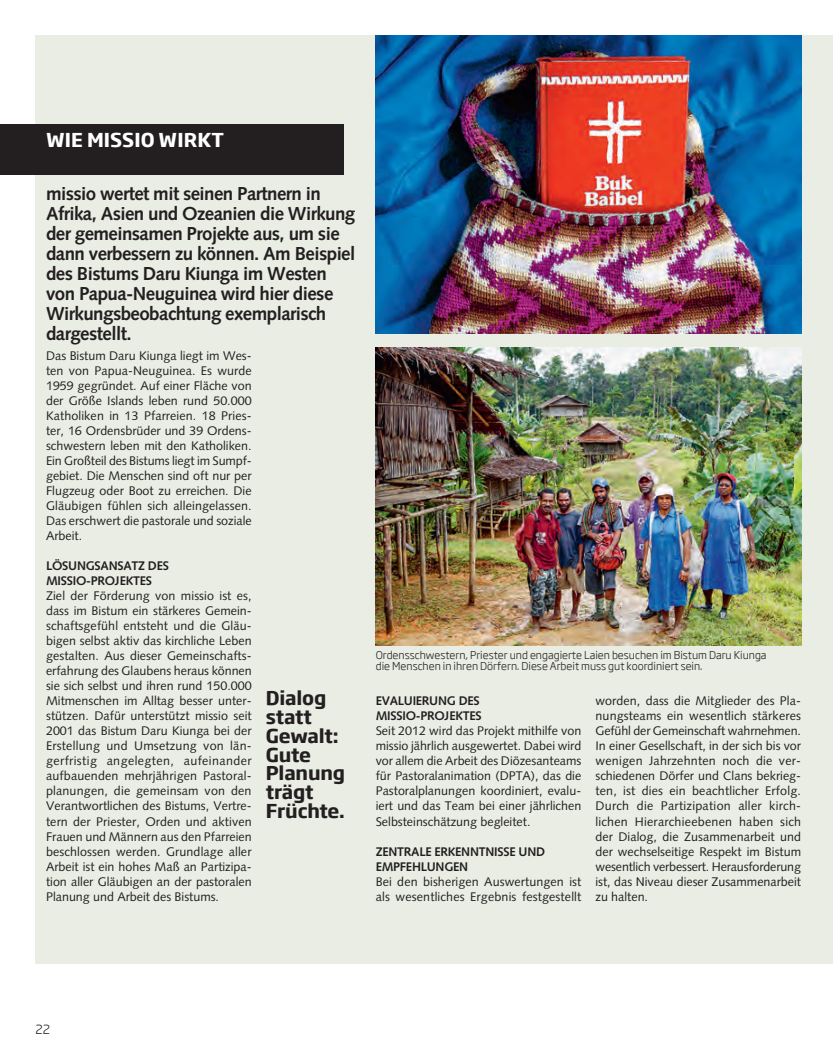
<style>
.page{position:relative;width:833px;height:1053px;background:#fff}
.page>*{position:absolute;margin:0;border:0;box-sizing:border-box;transform-origin:0 0}
.Copytext_Kasten{font:700 18.75px/20px "Syntax";letter-spacing:-.03em;color:#231f20}
.Marginal_Soho{font:700 18.75px/18.8px "Soho Gothic Std";letter-spacing:-.01em;color:#231f20}
.Marginal_Soho-2{font:700 18.75px "Soho Gothic Std";letter-spacing:.005em;color:#fff}
.Copytext{font:12.5px/15px "Syntax";color:#231f20;text-align:justify}
.Copytext_Kasten-2{font:700 12.5px "Syntax";letter-spacing:-.02em;color:#231f20}
.t1{font:300 12.5px "Soho Gothic Std";color:#231f20}
.Copytext_ohne_Einzug{font:300 10.62px "Soho Gothic Std";color:#231f20}
</style>
<div class="page">
<div style="left:35px;top:35px;width:798px;height:929px;background:#e9ede3"></div>
<img style="left:376px;top:35px;width:425px;height:298px">
<img style="left:376px;top:347px;width:425px;height:298px">
<div style="left:0;top:124px;width:344px;height:51px;background:#231f20"></div>
<p class="Marginal_Soho-2" style="left:46px;top:128px;width:179px">WIE MISSIO WIRKT</p>
<p class="Copytext_Kasten" style="left:46px;top:184px;width:311px">missio wertet mit seinen Partnern in Afrika, Asien und Ozeanien die Wirkung der gemeinsamen Projekte aus, um sie dann verbessern zu können. Am Beispiel des Bistums Daru Kiunga im Westen von Papua-Neuguinea wird hier diese Wirkungsbeobachtung exemplarisch dargestellt.</p>
<p class="Copytext" style="left:46px;top:348px;width:207px">Das Bistum Daru Kiunga liegt im Wes&shy;ten von Papua-Neuguinea. Es wurde 1959 gegründet. Auf einer Fläche von der Größe Islands leben rund 50.000<br>Katholiken in 13 Pfarreien. 18 Pries&shy;ter, 16 Ordensbrüder und 39 Ordens&shy;schwestern leben mit den Katholiken.<br>Ein Großteil des Bistums liegt im Sumpf&shy;gebiet. Die Menschen sind oft nur per Flugzeug oder Boot zu erreichen. Die Gläubigen fühlen sich alleingelassen.<br>Das erschwert die pastorale und soziale Arbeit.</p>
<p class="Copytext_Kasten-2" style="left:46px;top:559px;width:124px">LÖSUNGSANSATZ DES</p>
<p class="Copytext_Kasten-2" style="left:46px;top:574px;width:107px">MISSIO-PROJEKTES</p>
<p class="Copytext" style="left:46px;top:588px;width:207px">Ziel der Förderung von missio ist es, dass im Bistum ein stärkeres Gemein&shy;schaftsgefühl entsteht und die Gläu&shy;bigen selbst aktiv das kirchliche Leben gestalten. Aus dieser Gemeinschafts&shy;erfahrung des Glaubens heraus können sie sich selbst und ihren rund 150.000<br>Mitmenschen im Alltag besser unter&shy;stützen. Dafür unterstützt missio seit 2001 das Bistum Daru Kiunga bei der Erstellung und Umsetzung von län&shy;gerfristig angelegten, aufeinander aufbauenden mehrjährigen Pastoral&shy;planungen, die gemeinsam von den Verantwortlichen des Bistums, Vertre&shy;tern der Priester, Orden und aktiven Frauen und Männern aus den Pfarreien beschlossen werden. Grundlage aller Arbeit ist ein hohes Maß an Partizipa&shy;tion aller Gläubigen an der pastoralen Planung und Arbeit des Bistums.</p>
<p class="Marginal_Soho" style="left:266px;top:689px;width:74px">Dialog statt<br>Gewalt:<br>Gute</p>
<p class="Marginal_Soho" style="left:266px;top:764px;width:81px">Planung trägt<br>Früchte.</p>
<p class="Copytext_ohne_Einzug" style="left:376px;top:648px;width:392px">Ordensschwestern, Priester und engagierte Laien besuchen im Bistum Daru Kiunga</p>
<p class="Copytext_ohne_Einzug" style="left:376px;top:659px;width:328px">die Menschen in ihren Dörfern. Diese Arbeit muss gut koordiniert sein.</p>
<p class="Copytext_Kasten-2" style="left:376px;top:694px;width:105px">EVALUIERUNG DES</p>
<p class="Copytext_Kasten-2" style="left:376px;top:709px;width:107px">MISSIO-PROJEKTES</p>
<p class="Copytext" style="left:376px;top:723px;width:207px">Seit 2012 wird das Projekt mithilfe von missio jährlich ausgewertet. Dabei wird vor allem die Arbeit des Diözesanteams für Pastoralanimation (DPTA), das die Pastoralplanungen koordiniert, evalu&shy;iert und das Team bei einer jährlichen Selbsteinschätzung begleitet.</p>
<p class="Copytext_Kasten-2" style="left:376px;top:844px;width:171px">ZENTRALE ERKENNTNISSE UND</p>
<p class="Copytext_Kasten-2" style="left:376px;top:859px;width:94px">EMPFEHLUNGEN</p>
<p class="Copytext" style="left:376px;top:873px;width:207px">Bei den bisherigen Auswertungen ist als wesentliches Ergebnis festgestellt</p>
<p class="Copytext" style="left:595px;top:693px;width:207px">worden, dass die Mitglieder des Pla&shy;nungsteams ein wesentlich stärkeres Gefühl der Gemeinschaft wahrnehmen.<br>In einer Gesellschaft, in der sich bis vor wenigen Jahrzehnten noch die ver&shy;schiedenen Dörfer und Clans bekrieg&shy;ten, ist dies ein beachtlicher Erfolg.<br>Durch die Partizipation aller kirch&shy;lichen Hierarchieebenen haben sich der Dialog, die Zusammenarbeit und der wechselseitige Respekt im Bistum wesentlich verbessert. Herausforderung ist, das Niveau dieser Zusammenarbeit zu halten.</p>
<p class="t1" style="left:35px;top:1020px;width:16px">22</p>
</div>
